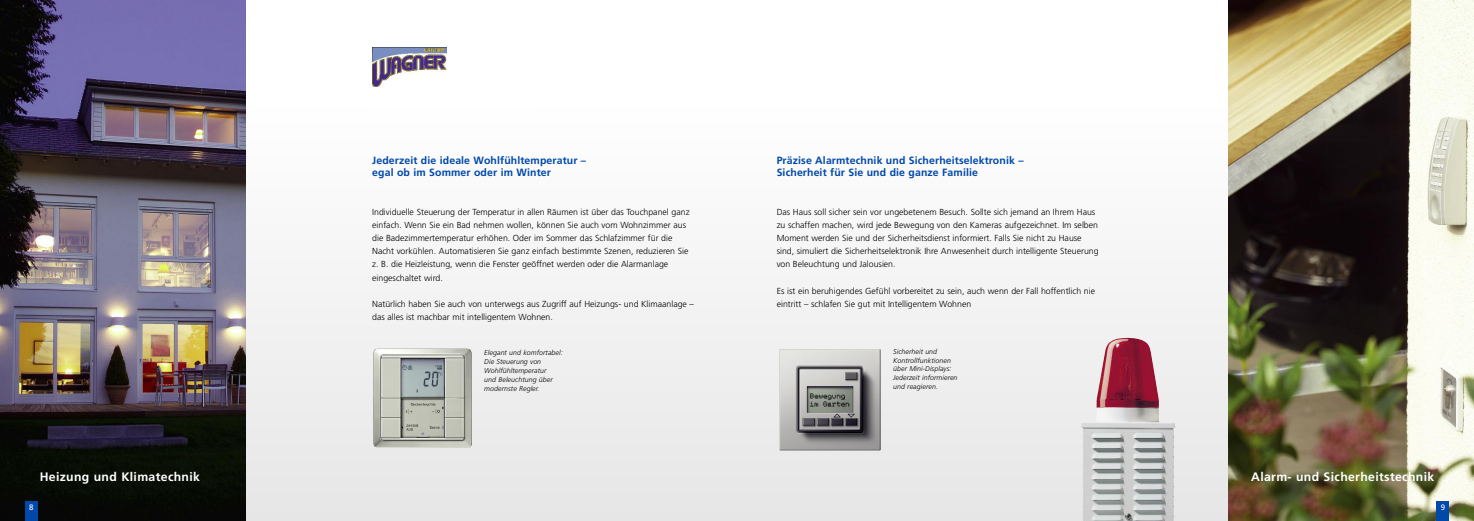
<style>
.page{position:relative;width:1474px;height:521px;background:#fff}
.page>*{position:absolute;margin:0;border:0;box-sizing:border-box;transform-origin:0 0}
.t1{font:700 12.25px "Frutiger";letter-spacing:.03em;color:#fff}
.t2{font:700 10.5px/12.2px "Frutiger";letter-spacing:.01em;color:#0048aa}
.t3{font:300 8.75px/13.1px "Frutiger";color:#000}
.t4{font:7.88px "Frutiger";color:#fff}
.t5{font:italic 300 7px/8.8px "Frutiger";letter-spacing:.01em;color:#000}
</style>
<div class="page">
<div style="left:0;top:99px;width:737px;height:422px;background:#f3f3f3"></div>
<div style="left:737px;top:99px;width:736px;height:422px;background:#f4f4f4"></div>
<img style="left:1228px;top:0;width:245px;height:521px">
<img style="left:0;top:0;width:246px;height:521px">
<div style="left:1436px;top:501px;width:13px;height:20px;background:#0048aa"></div>
<div style="left:25px;top:501px;width:12px;height:20px;background:#0048aa"></div>
<div style="left:365px;top:37px;width:173px;height:73px;background:#fff"></div>
<img style="left:372px;top:47px;width:75px;height:40px">
<img style="left:779px;top:349px;width:101px;height:101px">
<img style="left:373px;top:348px;width:99px;height:100px">
<img style="left:1080px;top:338px;width:95px;height:183px">
<p class="t2" style="left:372px;top:155px;width:215px">Jederzeit die ideale Wohlfühltemperatur – egal ob im Sommer oder im Winter</p>
<p class="t3" style="left:372px;top:206px;width:319px">Individuelle Steuerung der Temperatur in allen Räumen ist über das Touchpanel ganz einfach. Wenn Sie ein Bad nehmen wollen, können Sie auch vom Wohnzimmer aus die Badezimmertemperatur erhöhen. Oder im Sommer das Schlafzimmer für die Nacht vorkühlen. Automatisieren Sie ganz einfach bestimmte Szenen, reduzieren Sie z. B. die Heizleistung, wenn die Fenster geöffnet werden oder die Alarmanlage eingeschaltet wird.</p>
<p class="t3" style="left:372px;top:298px;width:323px">Natürlich haben Sie auch von unterwegs aus Zugriff auf Heizungs- und Klimaanlage – das alles ist machbar mit intelligentem Wohnen.</p>
<p class="t5" style="left:484px;top:349px;width:80px">Elegant und komfortabel:<br>Die Steuerung von<br>Wohlfühltemperatur<br>und Beleuchtung über modernste Regler.</p>
<p class="t2" style="left:776px;top:155px;width:248px">Präzise Alarmtechnik und Sicherheitselektronik –<br>Sicherheit für Sie und die ganze Familie</p>
<p class="t3" style="left:776px;top:206px;width:323px">Das Haus soll sicher sein vor ungebetenem Besuch. Sollte sich jemand an Ihrem Haus zu schaffen machen, wird jede Bewegung von den Kameras aufgezeichnet. Im selben Moment werden Sie und der Sicherheitsdienst informiert. Falls Sie nicht zu Hause sind, simuliert die Sicherheitselektronik Ihre Anwesenheit durch intelligente Steuerung von Beleuchtung und Jalousien.</p>
<p class="t3" style="left:776px;top:285px;width:320px">Es ist ein beruhigendes Gefühl vorbereitet zu sein, auch wenn der Fall hoffentlich nie eintritt – schlafen Sie gut mit Intelligentem Wohnen</p>
<p class="t5" style="left:893px;top:347px;width:66px">Sicherheit und<br>Kontrollfunktionen über Mini-Displays:<br>Jederzeit informieren und reagieren.</p>
<h1 class="t1" style="left:40px;top:471px;width:162px">Heizung und Klimatechnik</h1>
<h1 class="t1" style="left:1251px;top:471px;width:185px">Alarm- und Sicherheitstechnik</h1>
<p class="t4" style="left:29px;top:504px;width:6px">8</p>
<p class="t4" style="left:1440px;top:504px;width:6px">9</p>
</div>
